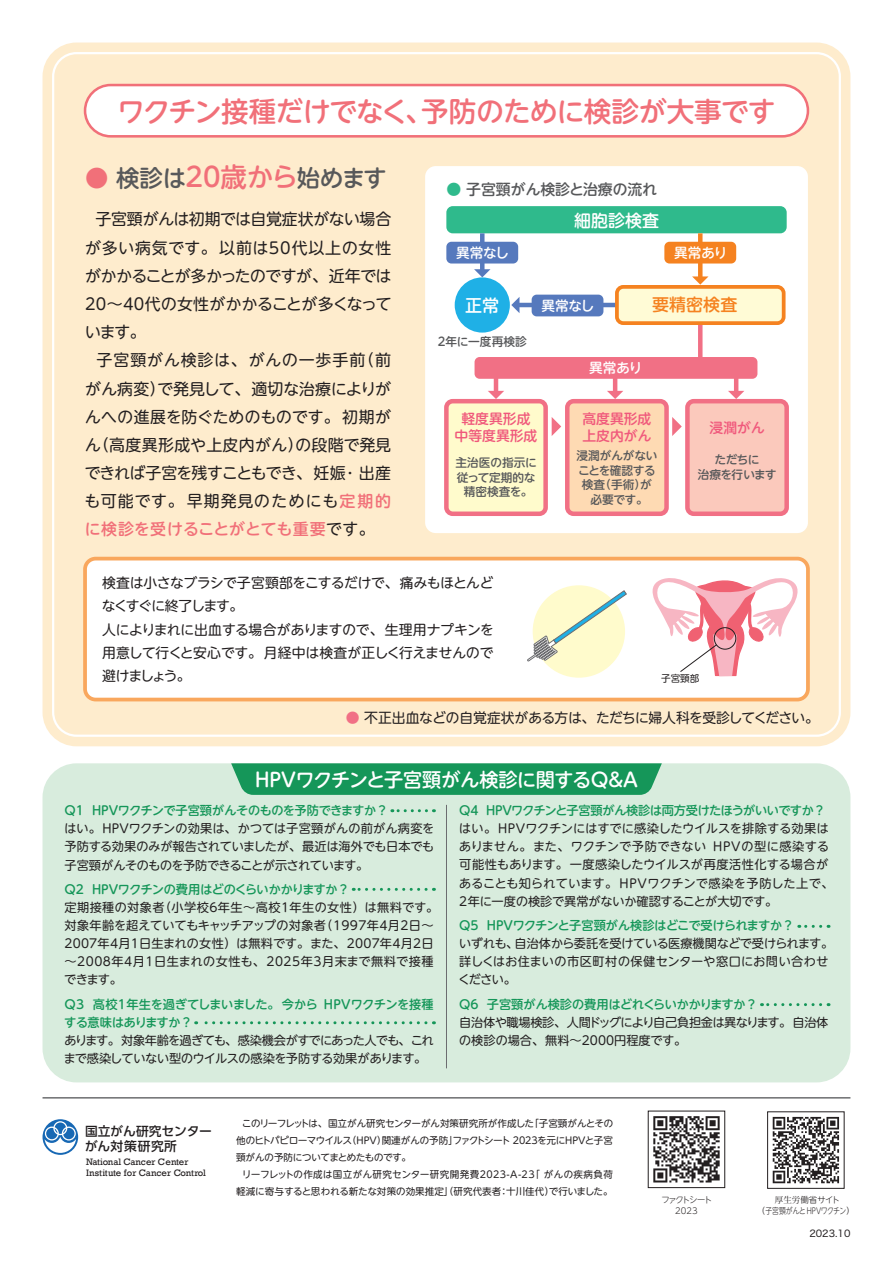
<style>
.page{position:relative;width:893px;height:1263px;background:#fff}
.page>*{position:absolute;margin:0;border:0;box-sizing:border-box;transform-origin:0 0}
.t1{font:27.6px "BIZ UDP Shin M Go Medium";color:#f17079}
.t2{font:23.4px "BIZ UDP Shin M Go Medium";color:#57585a}
.t3{font:19.2px "BIZ UDP Shin M Go Medium";color:#fff}
.t4{font:16.95px "BIZ UDP Shin M Go Medium";color:#fff}
.t5{font:16.95px "BIZ UDP Shin M Go Medium";color:#f58220}
.t6{font:15.9px/28.2px "BIZ UDP Shin M Go";letter-spacing:.02em;color:#231f20}
.t7{font:15.9px "BIZ UDP Shin M Go Medium";letter-spacing:.06em;color:#f17079}
.t8{font:14.85px "BIZ UDP Shin M Go Medium";color:#57585a}
.t9{font:13.8px/23.4px "BIZ UDP Shin M Go";letter-spacing:.015em;color:#231f20}
.t10{font:13.8px/17px "BIZ UDP Shin M Go Medium";color:#f0597c;text-align:center}
.t11{font:13.65px "BIZ UDP Shin M Go Medium";color:#fff}
.t12{font:12.75px/14.9px "BIZ UD Shin Go Medium";color:#231f20}
.t13{font:12.15px/18px "BIZ UDP Shin M Go";color:#231f20;text-align:justify}
.t14{font:12.15px "BIZ UDP Shin M Go Medium";color:#159659}
.t15{font:12.15px/18px "BIZ UDP Shin M Go";letter-spacing:-.025em;color:#231f20}
.t16{font:12.15px/18px "BIZ UDP Shin M Go Medium";letter-spacing:.025em;color:#159659}
.t17{font:12.15px "BIZ UDP Shin M Go Medium";letter-spacing:-.02em;color:#159659}
.t18{font:11.7px/14.9px "BIZ UDP Shin M Go Medium";color:#57585a;text-align:center}
.t19{font:9.6px/17px "BIZ UDP Shin M Go";color:#231f20;text-align:justify}
.t20{font:9.6px/17px "BIZ UDP Shin M Go";letter-spacing:.045em;color:#231f20}
.t21{font:9.6px/10.6px "Rockwell";letter-spacing:-.01em;color:#231f20}
.t22{font:9.6px "Hiragino Sans W4";color:#231f20}
.t23{font:8.55px/11.1px "BIZ UDP Shin M Go Light";color:#231f20;text-align:center}
.t24{font:8.55px "Koz Min Pr 6 N";color:#231f20}
.s1{color:#f17079}
.s2{font-size:26.55px;color:#f17079}
.s3{font-family:"BIZ UDP Shin M Go Medium";color:#f17079}
.s4{font-family:"BIZ UDP Shin M Go";color:#231f20}
.s5{color:#2fba8c}
.s6{color:#f17085}
.s7{font-family:"BIZ UDP Shin M Go Light"}
</style>
<div class="page">
<hr style="left:43px;top:1097px;width:807px;height:1px;background:#6c6d70">
<svg style="left:43px;top:1119px;width:35px;height:36px"></svg>
<svg style="left:45px;top:1121px;width:31px;height:32px"></svg>
<svg style="left:773px;top:1117px;width:66px;height:66px"></svg>
<svg style="left:653px;top:1116px;width:67px;height:66px"></svg>
<div style="left:648px;top:1111px;width:77px;height:77px;border:1px solid #231f20"></div>
<div style="left:43px;top:763px;width:807px;height:319px;background:#d8ecdd;border-radius:34px"></div>
<hr style="left:446px;top:805px;width:1px;height:263px;background:#6c6d70">
<svg style="left:392px;top:809px;width:34px;height:3px"></svg>
<svg style="left:799px;top:925px;width:22px;height:3px"></svg>
<svg style="left:761px;top:1003px;width:60px;height:3px"></svg>
<svg style="left:353px;top:888px;width:73px;height:3px"></svg>
<svg style="left:196px;top:1021px;width:230px;height:3px"></svg>
<svg style="left:231px;top:763px;width:431px;height:32px;background:#1e9a5f"></svg>
<div style="left:43px;top:43px;width:807px;height:703px;background:#feeccd;border-radius:34px"></div>
<div style="left:85px;top:85px;width:723px;height:51px;background:#fff;border-radius:26px"></div>
<div style="left:84px;top:84px;width:725px;height:54px;border:3px solid #f17079;border-radius:26px"></div>
<div style="left:425px;top:166px;width:383px;height:367px;background:#fff;border-radius:11px"></div>
<div style="left:85px;top:559px;width:723px;height:140px;background:#fff;border-radius:11px"></div>
<div style="left:83px;top:557px;width:727px;height:144px;border:4px solid #f9a75d;border-radius:11px"></div>
<div style="left:446px;top:206px;width:341px;height:27px;background:#2fba8c;border-radius:6px"></div>
<hr style="left:480px;top:233px;width:4px;height:37px;background:#5679bd">
<svg style="left:474px;top:269px;width:16px;height:8px"></svg>
<div style="left:446px;top:242px;width:72px;height:21px;background:#5679bd;border-radius:5px"></div>
<div style="left:455px;top:277px;width:55px;height:56px;background:#1fb0e6;border-radius:50%"></div>
<hr style="left:698px;top:233px;width:4px;height:45px;background:#f58220">
<svg style="left:692px;top:276px;width:16px;height:9px"></svg>
<div style="left:664px;top:242px;width:72px;height:21px;background:#f58220;border-radius:5px"></div>
<hr style="left:734px;top:368px;width:4px;height:24px;background:#f17085">
<svg style="left:728px;top:391px;width:16px;height:8px"></svg>
<svg style="left:488px;top:379px;width:135px;height:20px"></svg>
<div style="left:475px;top:357px;width:282px;height:22px;background:#f17085;border-radius:5px"></div>
<hr style="left:518px;top:303px;width:99px;height:4px;background:#5679bd">
<svg style="left:511px;top:297px;width:8px;height:16px"></svg>
<div style="left:532px;top:295px;width:71px;height:21px;background:#5679bd;border-radius:5px"></div>
<div style="left:446px;top:401px;width:100px;height:113px;background:#fffbcc;border-radius:6px"></div>
<div style="left:444px;top:399px;width:104px;height:117px;border:4px solid #f17085;border-radius:6px"></div>
<div style="left:567px;top:401px;width:99px;height:113px;background:#fedab3;border-radius:6px"></div>
<div style="left:565px;top:399px;width:104px;height:117px;border:4px solid #f17085;border-radius:6px"></div>
<div style="left:687px;top:401px;width:100px;height:113px;background:#fbc9bc;border-radius:6px"></div>
<div style="left:685px;top:399px;width:104px;height:117px;border:4px solid #f17085;border-radius:6px"></div>
<hr style="left:698px;top:320px;width:4px;height:37px;background:#f17085">
<div style="left:617px;top:287px;width:167px;height:36px;background:#fffbd6;border-radius:6px"></div>
<div style="left:615px;top:285px;width:170px;height:40px;border:4px solid #f58220;border-radius:6px"></div>
<svg style="left:552px;top:417px;width:9px;height:19px"></svg>
<svg style="left:672px;top:417px;width:10px;height:19px"></svg>
<div style="left:533px;top:585px;width:92px;height:93px;background:#fffbcc;border-radius:50%"></div>
<svg style="left:527px;top:590px;width:100px;height:72px"></svg>
<svg style="left:652px;top:578px;width:146px;height:98px"></svg>
<h1 class="t1" style="left:118px;top:98px;width:658px">ワクチン接種だけでなく、予防のために検診が大事です</h1>
<h2 class="t2" style="left:85px;top:167px;width:303px"><span class="s1">●</span> 検診は<span class="s2">20歳から</span>始めます</h2>
<p class="t6" style="left:85px;top:205px;width:308px">　子宮頸がんは初期では自覚症状がない場合が多い病気です。以前は50代以上の女性がかかることが多かったのですが、近年では<br>20〜40代の女性がかかることが多くなっています。<br>　子宮頸がん検診は、がんの一歩手前（前がん病変）で発見して、適切な治療によりがんへの進展を防ぐためのものです。初期がん（高度異形成や上皮内がん）の段階で発見できれば子宮を残すこともでき、妊娠・出産も可能です。早期発見のためにも<span class="s3">定期的</span></p>
<h3 class="t7" style="left:85px;top:521px;width:285px">に検診を受けることがとても重要<span class="s4">です。</span></h3>
<p class="t8" style="left:446px;top:182px;width:212px"><span class="s5">●</span> 子宮頸がん検診と治療の流れ</p>
<h3 class="t4" style="left:574px;top:212px;width:87px">細胞診検査</h3>
<p class="t11" style="left:456px;top:246px;width:54px">異常なし</p>
<h3 class="t4" style="left:465px;top:297px;width:36px">正常</h3>
<p class="t11" style="left:674px;top:246px;width:54px">異常あり</p>
<h3 class="t5" style="left:652px;top:296px;width:87px">要精密検査</h3>
<p class="t11" style="left:541px;top:299px;width:54px">異常なし</p>
<p class="t18" style="left:438px;top:335px;width:90px">2年に一度再検診</p>
<p class="t10" style="left:455px;top:410px;width:84px">軽度異形成中等度異形成</p>
<p class="t18" style="left:455px;top:455px;width:83px">主治医の指示に従って定期的な精密検査を。</p>
<p class="t11" style="left:589px;top:361px;width:54px">異常あり</p>
<p class="t10" style="left:582px;top:410px;width:71px;text-align:left">高度異形成上皮内がん</p>
<p class="t18" style="left:576px;top:448px;width:82px">浸潤がんがないことを確認する検査（手術）が必要です。</p>
<p class="t10" style="left:709px;top:419px;width:57px">浸潤がん</p>
<p class="t18" style="left:698px;top:452px;width:80px">ただちに<br>治療を行います</p>
<p class="t9" style="left:102px;top:571px;width:393px">検査は小さなブラシで子宮頸部をこするだけで、痛みもほとんどなくすぐに終了します。<br>人によりまれに出血する場合がありますので、生理用ナプキンを用意して行くと安心です。月経中は検査が正しく行えませんので避けましょう。</p>
<p class="t19" style="left:661px;top:670px;width:40px">子宮頸部</p>
<p class="t9" style="left:346px;top:706px;width:469px"><span class="s6">●</span> 不正出血などの自覚症状がある方は、ただちに婦人科を受診してください。</p>
<h3 class="t3" style="left:255px;top:770px;width:384px">HPVワクチンと子宮頸がん検診に関するQ&amp;A</h3>
<p class="t14" style="left:64px;top:805px;width:326px">Q1　HPVワクチンで子宮頸がんそのものを予防できますか？</p>
<p class="t13" style="left:64px;top:820px;width:371px">はい。 HPVワクチンの効果は、かつては子宮頸がんの前がん病変を予防する効果のみが報告されていましたが、最近は海外でも日本でも子宮頸がんそのものを予防できることが示されています。</p>
<p class="t14" style="left:64px;top:883px;width:287px">Q2　HPVワクチンの費用はどのくらいかかりますか？</p>
<p class="t13" style="left:64px;top:898px;width:371px">定期接種の対象者（小学校6年生～高校1年生の女性）は無料です。対象年齢を超えていてもキャッチアップの対象者（1997年4月2日〜2007年4月1日生まれの女性）は無料です。また、 2007年4月2日～2008年4月1日生まれの女性も、 2025年3月末まで無料で接種できます。</p>
<p class="t16" style="left:64px;top:995px;width:371px">Q3　高校１年生を過ぎてしまいました。今から HPVワクチンを接種する意味はありますか？</p>
<p class="t13" style="left:64px;top:1031px;width:371px">あります。対象年齢を過ぎても、感染機会がすでにあった人でも、これまで感染していない型のウイルスの感染を予防する効果があります。</p>
<p class="t17" style="left:459px;top:804px;width:368px">Q4　HPVワクチンと子宮頸がん検診は両方受けたほうがいいですか？</p>
<p class="t13" style="left:459px;top:820px;width:371px">はい。 HPVワクチンにはすでに感染したウイルスを排除する効果はありません。また、ワクチンで予防できない HPVの型に感染する可能性もあります。一度感染したウイルスが再度活性化する場合があることも知られています。 HPVワクチンで感染を予防した上で、2年に一度の検診で異常がないか確認することが大切です。</p>
<p class="t14" style="left:459px;top:919px;width:336px">Q5　HPVワクチンと子宮頸がん検診はどこで受けられますか？</p>
<p class="t13" style="left:459px;top:934px;width:371px">いずれも、自治体から委託を受けている医療機関などで受けられます。詳しくはお住まいの市区町村の保健センターや窓口にお問い合わせください。</p>
<p class="t14" style="left:459px;top:998px;width:300px">Q6　子宮頸がん検診の費用はどれくらいかかりますか？</p>
<p class="t15" style="left:459px;top:1013px;width:371px">自治体や職場検診、人間ドッグにより自己負担金は異なります。自治体の検診の場合、無料～2000円程度です。</p>
<p class="t12" style="left:85px;top:1124px;width:128px">国立がん研究センターがん対策研究所</p>
<p class="t21" style="left:86px;top:1157px;width:121px">National Cancer Center<br>Institute for Cancer Control</p>
<p class="t19" style="left:236px;top:1114px;width:379px">　このリーフレットは、国立がん研究センターがん対策研究所が作成した「子宮頸がんとその他のヒトパピローマウイルス（HPV）関連がんの予防」ファクトシート 2023を元にHPVと子宮頸がんの予防についてまとめたものです。</p>
<p class="t20" style="left:236px;top:1165px;width:378px;text-indent:7px">リーフレットの作成は国立がん研究センター研究開発費2023-A-23「 がんの疾病負荷軽減に寄与すると思われる新たな対策の効果推定」（研究代表者：十川佳代）で行いました。</p>
<p class="t23" style="left:662px;top:1194px;width:51px">ファクトシート<br>2023</p>
<p class="t24" style="left:775px;top:1195px;width:66px">厚生労働<span class="s7">省サイト</span></p>
<p class="t23" style="left:761px;top:1205px;width:91px">（子宮頸がんと HPVワクチン）</p>
<p class="t22" style="left:809px;top:1225px;width:43px">2023.10</p>
</div>
